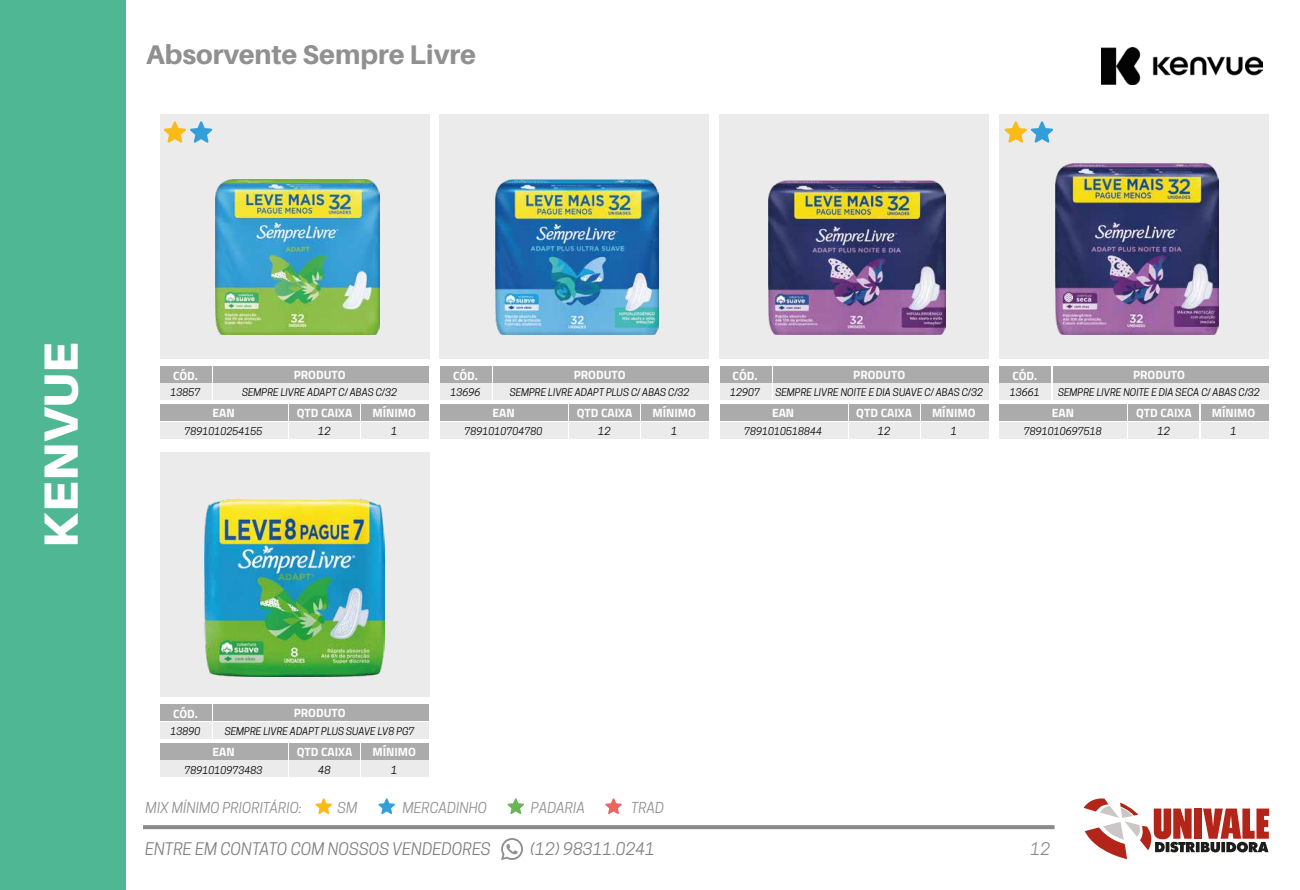
<style>
.page{position:relative;width:1300px;height:890px;background:#fff}
.page>*{position:absolute;margin:0;border:0;box-sizing:border-box;transform-origin:0 0}
.t1{font:900 48px "Aileron";color:#fff}
.t2{font:800 27px "Aileron";color:#909090}
.t3{font:italic 16.3px "Cooper Hewitt";color:#818181}
.t4{font:italic 16.3px "Cooper Hewitt";color:#8a8a8a}
.t5{font:italic 14.2px "Cooper Hewitt";color:#919191}
.t6{font:700 12px "Titillium Web";color:#fff}
.t7{font:italic 10.5px "Cooper Hewitt";color:#010101}
.t8{font:italic 10px "Cooper Hewitt";color:#010101}
</style>
<div class="page">
<svg style="left:143px;top:825px;width:912px;height:4px;background:#8e8e8e"></svg>
<div style="left:1194px;top:809px;width:8px;height:30px;background:#b32518"></div>
<svg style="left:1084px;top:798px;width:111px;height:61px"></svg>
<svg style="left:1196px;top:842px;width:4px;height:10px"></svg>
<svg style="left:1201px;top:809px;width:68px;height:43px"></svg>
<svg style="left:315px;top:798px;width:17px;height:16px"></svg>
<svg style="left:605px;top:798px;width:17px;height:16px"></svg>
<svg style="left:378px;top:798px;width:17px;height:16px"></svg>
<svg style="left:508px;top:798px;width:16px;height:16px"></svg>
<img style="left:1101px;top:47px;width:162px;height:38px">
<svg style="left:501px;top:838px;width:22px;height:22px"></svg>
<div style="left:0;top:0;width:126px;height:890px;background:#50b794"></div>
<div style="left:160px;top:115px;width:269px;height:244px;background:#ebebeb"></div>
<div style="left:440px;top:115px;width:269px;height:244px;background:#ebebeb"></div>
<div style="left:719px;top:115px;width:270px;height:244px;background:#ebebeb"></div>
<div style="left:999px;top:115px;width:269px;height:244px;background:#ebebeb"></div>
<div style="left:160px;top:452px;width:269px;height:244px;background:#ebebeb"></div>
<div style="left:1000px;top:366px;width:51px;height:16px;background:#ababab"></div>
<div style="left:1128px;top:405px;width:71px;height:16px;background:#ababab"></div>
<div style="left:1201px;top:405px;width:67px;height:16px;background:#ababab"></div>
<div style="left:999px;top:405px;width:128px;height:16px;background:#ababab"></div>
<div style="left:1053px;top:366px;width:215px;height:16px;background:#ababab"></div>
<div style="left:1000px;top:384px;width:51px;height:16px;background:#ebebeb"></div>
<div style="left:1128px;top:422px;width:71px;height:17px;background:#ebebeb"></div>
<div style="left:1201px;top:422px;width:67px;height:17px;background:#ebebeb"></div>
<div style="left:999px;top:422px;width:128px;height:17px;background:#ebebeb"></div>
<div style="left:1053px;top:384px;width:215px;height:16px;background:#ebebeb"></div>
<div style="left:160px;top:705px;width:52px;height:16px;background:#ababab"></div>
<div style="left:289px;top:743px;width:71px;height:16px;background:#ababab"></div>
<div style="left:362px;top:743px;width:67px;height:16px;background:#ababab"></div>
<div style="left:160px;top:743px;width:128px;height:16px;background:#ababab"></div>
<div style="left:213px;top:705px;width:216px;height:16px;background:#ababab"></div>
<div style="left:160px;top:722px;width:52px;height:16px;background:#ebebeb"></div>
<div style="left:289px;top:761px;width:71px;height:16px;background:#ebebeb"></div>
<div style="left:362px;top:761px;width:67px;height:16px;background:#ebebeb"></div>
<div style="left:160px;top:761px;width:128px;height:16px;background:#ebebeb"></div>
<div style="left:213px;top:722px;width:216px;height:16px;background:#ebebeb"></div>
<div style="left:440px;top:366px;width:52px;height:16px;background:#ababab"></div>
<div style="left:569px;top:405px;width:71px;height:16px;background:#ababab"></div>
<div style="left:642px;top:405px;width:67px;height:16px;background:#ababab"></div>
<div style="left:440px;top:405px;width:128px;height:16px;background:#ababab"></div>
<div style="left:493px;top:366px;width:216px;height:16px;background:#ababab"></div>
<div style="left:440px;top:384px;width:52px;height:16px;background:#ebebeb"></div>
<div style="left:569px;top:422px;width:71px;height:17px;background:#ebebeb"></div>
<div style="left:642px;top:422px;width:67px;height:17px;background:#ebebeb"></div>
<div style="left:440px;top:422px;width:128px;height:17px;background:#ebebeb"></div>
<div style="left:493px;top:384px;width:216px;height:16px;background:#ebebeb"></div>
<div style="left:720px;top:366px;width:52px;height:16px;background:#ababab"></div>
<div style="left:849px;top:405px;width:71px;height:16px;background:#ababab"></div>
<div style="left:921px;top:405px;width:67px;height:16px;background:#ababab"></div>
<div style="left:720px;top:405px;width:127px;height:16px;background:#ababab"></div>
<div style="left:773px;top:366px;width:215px;height:16px;background:#ababab"></div>
<div style="left:720px;top:384px;width:52px;height:16px;background:#ebebeb"></div>
<div style="left:849px;top:422px;width:71px;height:17px;background:#ebebeb"></div>
<div style="left:921px;top:422px;width:67px;height:17px;background:#ebebeb"></div>
<div style="left:720px;top:422px;width:127px;height:17px;background:#ebebeb"></div>
<div style="left:773px;top:384px;width:215px;height:16px;background:#ebebeb"></div>
<div style="left:160px;top:366px;width:52px;height:16px;background:#ababab"></div>
<div style="left:289px;top:405px;width:71px;height:16px;background:#ababab"></div>
<div style="left:362px;top:405px;width:67px;height:16px;background:#ababab"></div>
<div style="left:160px;top:405px;width:128px;height:16px;background:#ababab"></div>
<div style="left:213px;top:366px;width:216px;height:16px;background:#ababab"></div>
<div style="left:160px;top:384px;width:52px;height:16px;background:#ebebeb"></div>
<div style="left:289px;top:422px;width:71px;height:17px;background:#ebebeb"></div>
<div style="left:362px;top:422px;width:67px;height:17px;background:#ebebeb"></div>
<div style="left:160px;top:422px;width:128px;height:17px;background:#ebebeb"></div>
<div style="left:213px;top:384px;width:216px;height:16px;background:#ebebeb"></div>
<img style="left:1055px;top:163px;width:163px;height:172px">
<img style="left:496px;top:180px;width:163px;height:155px">
<img style="left:768px;top:181px;width:178px;height:154px">
<img style="left:215px;top:180px;width:164px;height:155px">
<img style="left:204px;top:499px;width:181px;height:177px">
<svg style="left:164px;top:121px;width:48px;height:22px"></svg>
<svg style="left:1005px;top:121px;width:48px;height:22px"></svg>
<h2 class="t2" style="left:146px;top:40px;width:331px">Absorvente Sempre Livre</h2>
<h1 class="t1" style="left:33px;top:548px;width:207px;rotate:-90deg">KENVUE</h1>
<p class="t6" style="left:173px;top:366px;width:26px">CÓD.</p>
<p class="t6" style="left:294px;top:365px;width:53px">PRODUTO</p>
<p class="t6" style="left:212px;top:404px;width:24px">EAN</p>
<p class="t6" style="left:297px;top:404px;width:57px">QTD CAIXA</p>
<p class="t6" style="left:372px;top:404px;width:45px">MÍNIMO</p>
<p class="t8" style="left:171px;top:387px;width:31px">13857</p>
<p class="t8" style="left:242px;top:387px;width:157px">SEMPRE LIVRE ADAPT C/ ABAS C/32</p>
<p class="t8" style="left:185px;top:425px;width:79px">7891010254155</p>
<p class="t7" style="left:318px;top:425px;width:14px">12</p>
<p class="t7" style="left:391px;top:425px;width:8px">1</p>
<p class="t6" style="left:453px;top:366px;width:26px">CÓD.</p>
<p class="t6" style="left:574px;top:365px;width:53px">PRODUTO</p>
<p class="t6" style="left:492px;top:404px;width:24px">EAN</p>
<p class="t6" style="left:577px;top:404px;width:57px">QTD CAIXA</p>
<p class="t6" style="left:652px;top:404px;width:45px">MÍNIMO</p>
<p class="t8" style="left:451px;top:387px;width:31px">13696</p>
<p class="t8" style="left:510px;top:387px;width:181px">SEMPRE LIVRE ADAPT PLUS C/ ABAS C/32</p>
<p class="t8" style="left:465px;top:425px;width:79px">7891010704780</p>
<p class="t7" style="left:598px;top:425px;width:14px">12</p>
<p class="t7" style="left:671px;top:425px;width:8px">1</p>
<p class="t6" style="left:733px;top:366px;width:26px">CÓD.</p>
<p class="t6" style="left:853px;top:365px;width:53px">PRODUTO</p>
<p class="t6" style="left:772px;top:404px;width:24px">EAN</p>
<p class="t6" style="left:856px;top:404px;width:57px">QTD CAIXA</p>
<p class="t6" style="left:932px;top:404px;width:45px">MÍNIMO</p>
<p class="t8" style="left:730px;top:387px;width:31px">12907</p>
<p class="t8" style="left:775px;top:387px;width:209px">SEMPRE LIVRE NOITE E DIA SUAVE C/ ABAS C/32</p>
<p class="t8" style="left:744px;top:425px;width:79px">7891010518844</p>
<p class="t7" style="left:878px;top:425px;width:14px">12</p>
<p class="t7" style="left:951px;top:425px;width:8px">1</p>
<p class="t6" style="left:1012px;top:366px;width:26px">CÓD.</p>
<p class="t6" style="left:1133px;top:365px;width:53px">PRODUTO</p>
<p class="t6" style="left:1052px;top:404px;width:24px">EAN</p>
<p class="t6" style="left:1136px;top:404px;width:57px">QTD CAIXA</p>
<p class="t6" style="left:1212px;top:404px;width:45px">MÍNIMO</p>
<p class="t8" style="left:1010px;top:387px;width:31px">13661</p>
<p class="t8" style="left:1058px;top:387px;width:203px">SEMPRE LIVRE NOITE E DIA SECA C/ ABAS C/32</p>
<p class="t8" style="left:1024px;top:425px;width:79px">7891010697518</p>
<p class="t7" style="left:1158px;top:425px;width:14px">12</p>
<p class="t7" style="left:1230px;top:425px;width:8px">1</p>
<p class="t6" style="left:173px;top:705px;width:26px">CÓD.</p>
<p class="t6" style="left:294px;top:704px;width:53px">PRODUTO</p>
<p class="t6" style="left:212px;top:742px;width:24px">EAN</p>
<p class="t6" style="left:297px;top:742px;width:57px">QTD CAIXA</p>
<p class="t6" style="left:372px;top:742px;width:45px">MÍNIMO</p>
<p class="t8" style="left:171px;top:725px;width:31px">13890</p>
<p class="t8" style="left:225px;top:725px;width:191px">SEMPRE LIVRE ADAPT PLUS SUAVE LV8 PG7</p>
<p class="t8" style="left:185px;top:764px;width:79px">7891010973483</p>
<p class="t7" style="left:318px;top:763px;width:14px">48</p>
<p class="t7" style="left:391px;top:763px;width:8px">1</p>
<h3 class="t5" style="left:146px;top:799px;width:158px">MIX MÍNIMO PRIORITÁRIO:</h3>
<h3 class="t5" style="left:337px;top:799px;width:21px">SM</h3>
<h3 class="t5" style="left:402px;top:799px;width:86px">MERCADINHO</h3>
<h3 class="t5" style="left:531px;top:799px;width:56px">PADARIA</h3>
<h3 class="t5" style="left:631px;top:799px;width:35px">TRAD</h3>
<h3 class="t3" style="left:145px;top:839px;width:347px">ENTRE EM CONTATO COM NOSSOS VENDEDORES</h3>
<h3 class="t3" style="left:530px;top:839px;width:127px">(12) 98311.0241</h3>
<h3 class="t4" style="left:1031px;top:839px;width:21px">12</h3>
</div>
